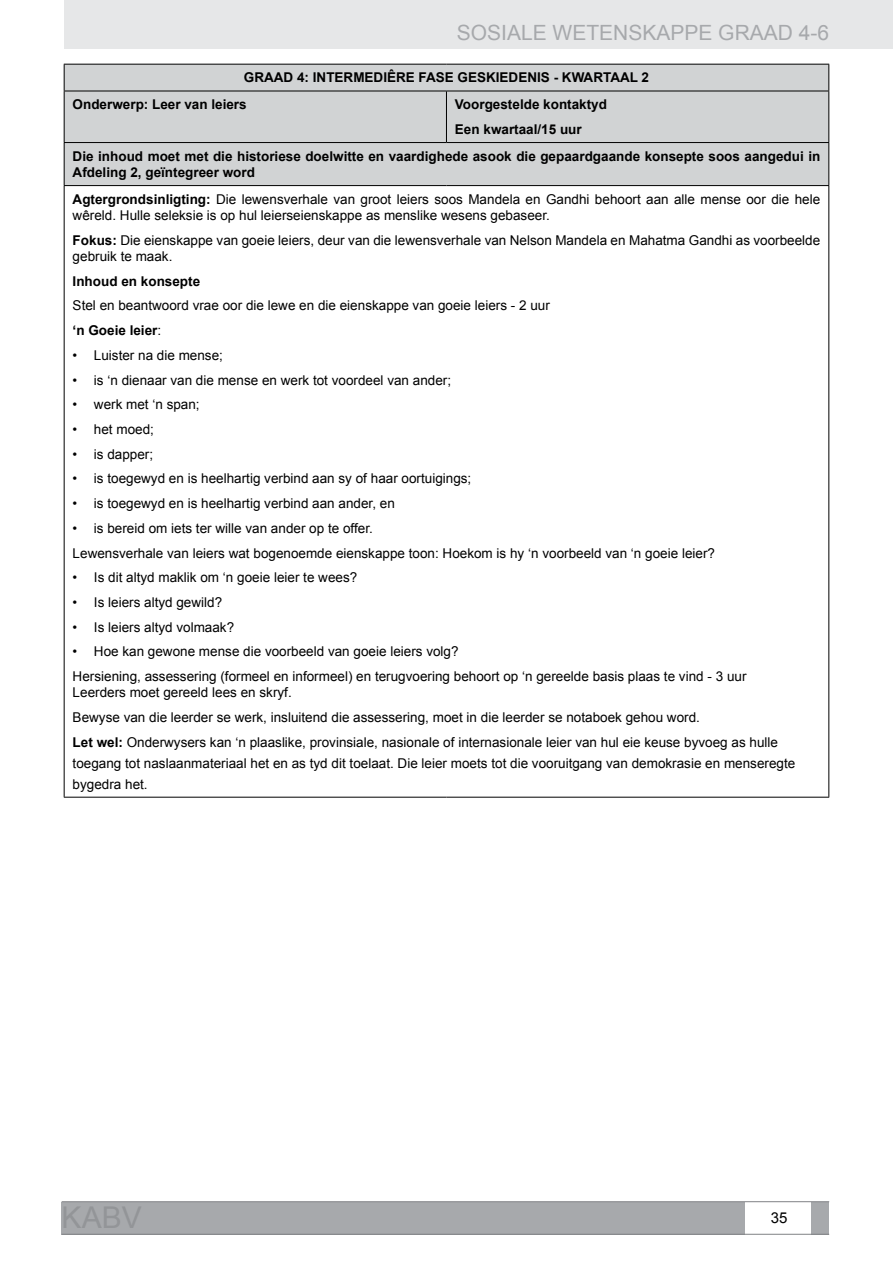
<style>
.page{position:relative;width:893px;height:1263px;background:#fff}
.page>*{position:absolute;margin:0;border:0;box-sizing:border-box;transform-origin:0 0}
.t1{font:21px "Arial";color:#a7a9ac}
.t2{font:15px "Arial";color:#000}
.t3{font:13.5px/24.8px "Arial";color:#000}
.t4{font:700 13.5px/26.8px "Arial";color:#000}
.s1{font-weight:700}
</style>
<div class="page">
<div style="left:64px;top:0;width:829px;height:49px;background:#e6e7e8"></div>
<div style="left:62px;top:1202px;width:683px;height:32px;background:#a7a9ac"></div>
<div style="left:812px;top:1202px;width:17px;height:32px;background:#a7a9ac"></div>
<hr style="left:62px;top:1234px;width:767px;height:1px;background:#808285">
<hr style="left:62px;top:1201px;width:767px;height:1px;background:#808285">
<div style="left:65px;top:65px;width:763px;height:120px;background:#d1d3d4"></div>
<hr style="left:64px;top:64px;width:382px;height:1px;background:#000">
<svg style="left:64px;top:65px;width:1px;height:26px"></svg>
<hr style="left:446px;top:64px;width:383px;height:1px;background:#000">
<svg style="left:828px;top:65px;width:1px;height:26px"></svg>
<hr style="left:64px;top:91px;width:382px;height:1px;background:#000">
<hr style="left:64px;top:91px;width:1px;height:51px;background:#000">
<hr style="left:446px;top:91px;width:383px;height:1px;background:#000">
<hr style="left:446px;top:91px;width:1px;height:51px;background:#000">
<hr style="left:828px;top:91px;width:1px;height:51px;background:#000">
<hr style="left:64px;top:142px;width:382px;height:1px;background:#000">
<hr style="left:64px;top:143px;width:1px;height:42px;background:#000">
<hr style="left:446px;top:142px;width:383px;height:1px;background:#000">
<hr style="left:828px;top:143px;width:1px;height:42px;background:#000">
<hr style="left:64px;top:185px;width:382px;height:1px;background:#000">
<hr style="left:64px;top:186px;width:1px;height:611px;background:#000">
<hr style="left:446px;top:185px;width:383px;height:1px;background:#000">
<hr style="left:828px;top:186px;width:1px;height:611px;background:#000">
<hr style="left:64px;top:797px;width:382px;height:1px;background:#000">
<hr style="left:446px;top:797px;width:383px;height:1px;background:#000">
<h1 class="t1" style="left:457px;top:19px;width:374px">SOSIALE WETENSKAPPE GRAAD 4-6</h1>
<p class="t4" style="left:73px;top:65px;width:578px;text-indent:171px">GRAAD 4: INTERMEDIêRE FASE GESKIEDENIS - KWARTAAL 2<br>Onderwerp: Leer van leiers</p>
<p class="t4" style="left:455px;top:93px;width:154px;line-height:24.8px">Voorgestelde kontaktyd<br>Een kwartaal/15 uur</p>
<p class="t4" style="left:73px;top:148px;width:749px;line-height:16.2px">Die inhoud moet met die historiese doelwitte en vaardighede asook die gepaardgaande konsepte soos aangedui in<br>Afdeling 2, geïntegreer word</p>
<p class="t3" style="left:73px;top:191px;width:749px;line-height:16.2px"><span class="s1">Agtergrondsinligting:</span> Die lewensverhale van groot leiers soos Mandela en Gandhi behoort aan alle mense oor die hele wêreld. Hulle seleksie is op hul leierseienskappe as menslike wesens gebaseer.</p>
<p class="t3" style="left:73px;top:232px;width:749px;line-height:16.2px"><span class="s1">Fokus:</span> Die eienskappe van goeie leiers, deur van die lewensverhale van Nelson Mandela en Mahatma Gandhi as voorbeelde gebruik te maak.</p>
<p class="t4" style="left:73px;top:268px;width:129px">Inhoud en konsepte</p>
<p class="t3" style="left:73px;top:293px;width:479px">Stel en beantwoord vrae oor die lewe en die eienskappe van goeie leiers - 2 uur <span class="s1">‘n Goeie leier</span>:</p>
<p class="t3" style="left:73px;top:343px;width:152px">• Luister na die mense;</p>
<p class="t3" style="left:73px;top:368px;width:380px">• is ‘n dienaar van die mense en werk tot voordeel van ander;</p>
<p class="t3" style="left:73px;top:392px;width:129px">• werk met ‘n span;</p>
<p class="t3" style="left:73px;top:417px;width:83px">• het moed;</p>
<p class="t3" style="left:73px;top:442px;width:82px">• is dapper;</p>
<p class="t3" style="left:73px;top:466px;width:400px">• is toegewyd en is heelhartig verbind aan sy of haar oortuigings;</p>
<p class="t3" style="left:73px;top:491px;width:324px">• is toegewyd en is heelhartig verbind aan ander, en</p>
<p class="t3" style="left:73px;top:516px;width:644px">• is bereid om iets ter wille van ander op te offer.<br>Lewensverhale van leiers wat bogenoemde eienskappe toon: Hoekom is hy ‘n voorbeeld van ‘n goeie leier?</p>
<p class="t3" style="left:73px;top:565px;width:286px">• Is dit altyd maklik om ‘n goeie leier te wees?</p>
<p class="t3" style="left:73px;top:590px;width:151px">• Is leiers altyd gewild?</p>
<p class="t3" style="left:73px;top:615px;width:163px">• Is leiers altyd volmaak?</p>
<p class="t3" style="left:73px;top:639px;width:675px">• Hoe kan gewone mense die voorbeeld van goeie leiers volg?<br>Hersiening, assessering (formeel en informeel) en terugvoering behoort op ‘n gereelde basis plaas te vind - 3 uur</p>
<p class="t3" style="left:73px;top:680px;width:707px">Leerders moet gereeld lees en skryf.<br>Bewyse van die leerder se werk, insluitend die assessering, moet in die leerder se notaboek gehou word.<br><span class="s1">Let wel:</span> Onderwysers kan ‘n plaaslike, provinsiale, nasionale of internasionale leier van hul eie keuse byvoeg as hulle</p>
<p class="t3" style="left:73px;top:753px;width:724px;line-height:21px">toegang tot naslaanmateriaal het en as tyd dit toelaat. Die leier moets tot die vooruitgang van demokrasie en menseregte bygedra het.</p>
<p class="t2" style="left:771px;top:1208px;width:18px">35</p>
</div>
